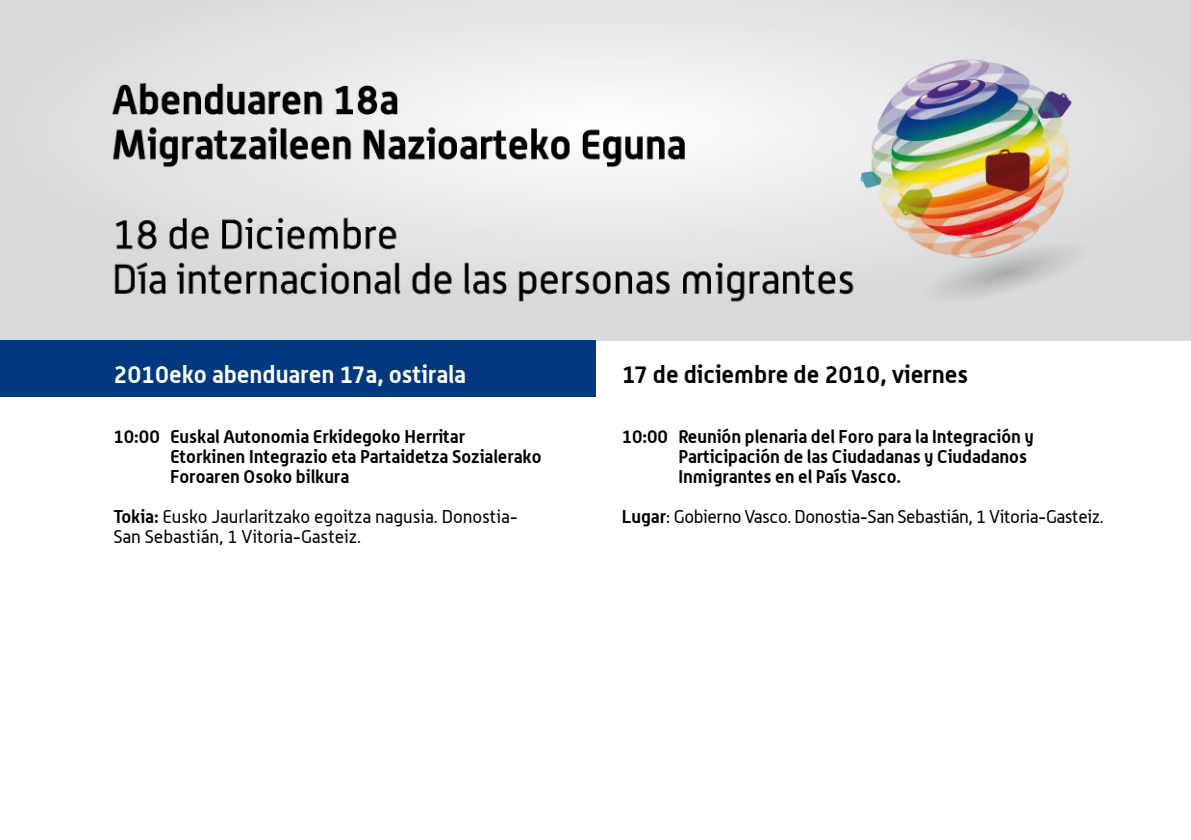
<style>
.page{position:relative;width:1191px;height:840px;background:#fff}
.page>*{position:absolute;margin:0;border:0;box-sizing:border-box;transform-origin:0 0}
.t1{font:700 24px "Alwyn";color:#fff}
.t2{font:700 24px "Alwyn";color:#000}
.t3{font:700 18px/20px "Alwyn";color:#000}
.t4{font:18px/20px "Alwyn";color:#000}
.t5{font:18px "Alwyn";letter-spacing:-.02em;color:#000}
.s1{font-weight:700}
</style>
<div class="page">
<img style="left:0;top:0;width:1191px;height:340px">
<div style="left:0;top:340px;width:595px;height:57px;background:#003882"></div>
<h1 class="t1" style="left:113px;top:359px;width:354px">2010eko abenduaren 17a, ostirala</h1>
<p class="t3" style="left:170px;top:426px;width:373px;text-indent:-57px">10:00 Euskal Autonomia Erkidegoko Herritar<br>Etorkinen Integrazio eta Partaidetza Sozialerako<br>Foroaren Osoko bilkura</p>
<p class="t4" style="left:113px;top:506px;width:406px"><span class="s1">Tokia:</span> Eusko Jaurlaritzako egoitza nagusia. Donostia-<br>San Sebastián, 1 Vitoria-Gasteiz.</p>
<h1 class="t2" style="left:621px;top:359px;width:348px">17 de diciembre de 2010, viernes</h1>
<p class="t3" style="left:678px;top:426px;width:357px;text-indent:-57px">10:00 Reunión plenaria del Foro para la Integración y<br>Participación de las Ciudadanas y Ciudadanos<br>Inmigrantes en el País Vasco.</p>
<p class="t5" style="left:621px;top:506px;width:483px"><span class="s1">Lugar</span>: Gobierno Vasco. Donostia-San Sebastián, 1 Vitoria-Gasteiz.</p>
</div>
